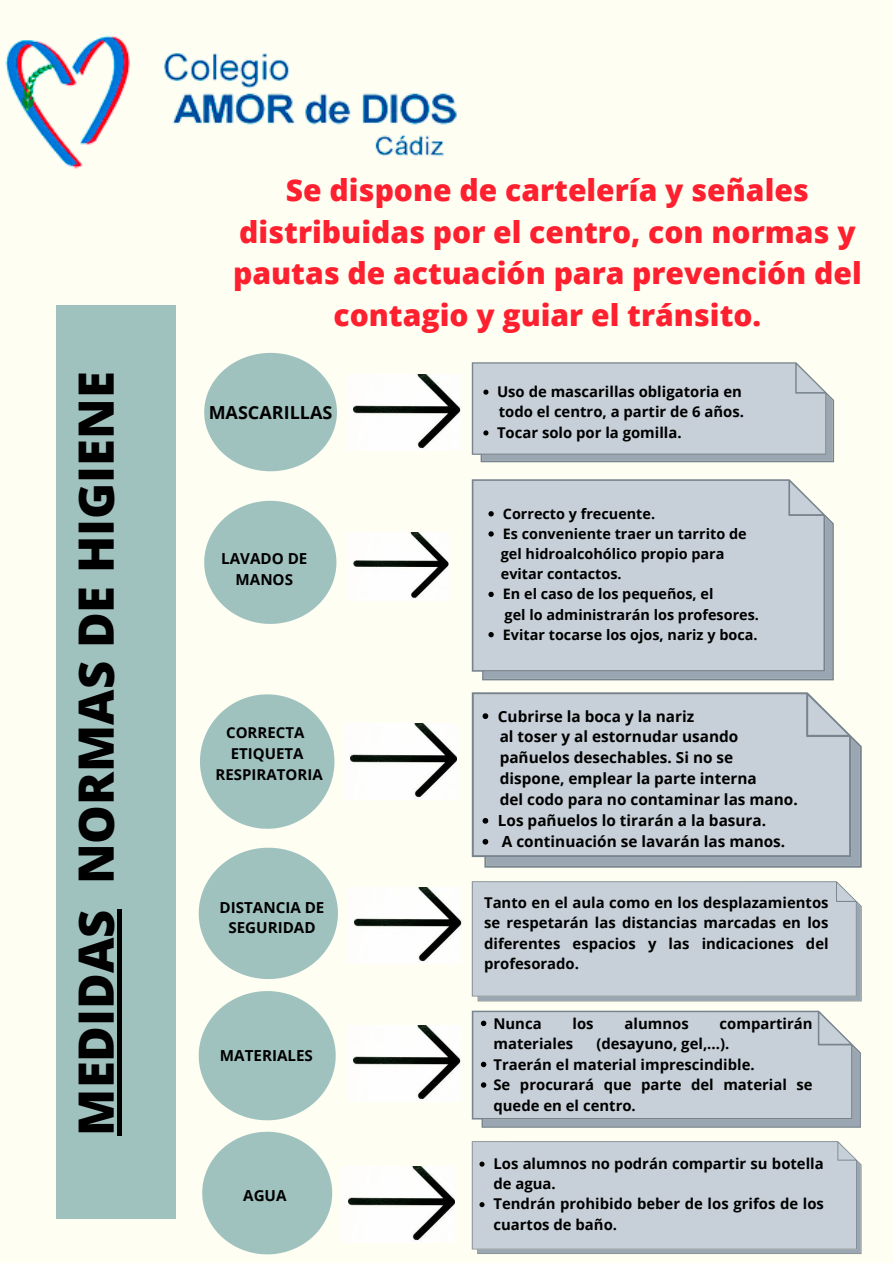
<style>
.page{position:relative;width:893px;height:1263px;background:#fefff2}
.page>*{position:absolute;margin:0;border:0;box-sizing:border-box;transform-origin:0 0}
.t1{font:800 48.75px "Open Sans";color:#000}
.t2{font:800 30px/41.6px "Open Sans";color:#fe1f2f;text-align:center}
.t3{font:700 18px "Open Sans";color:#000}
.t4{font:700 15.38px/20.9px "Open Sans";color:#000}
.t5{font:700 15.15px/20.9px "Open Sans";color:#000;text-align:center}
.t6{font:700 15px/20.9px "Open Sans";color:#000;text-align:center}
.t7{font:700 14.85px/20.5px "Open Sans";color:#000}
.t8{font:700 14.4px/20.2px "Open Sans";color:#000}
</style>
<div class="page">
<div style="left:56px;top:305px;width:120px;height:913px;background:#a0c2bf"></div>
<img style="left:5px;top:35px;width:452px;height:134px">
<svg style="left:204px;top:353px;width:133px;height:118px"></svg>
<svg style="left:204px;top:501px;width:132px;height:123px"></svg>
<svg style="left:199px;top:848px;width:139px;height:131px"></svg>
<svg style="left:199px;top:991px;width:137px;height:129px"></svg>
<svg style="left:200px;top:694px;width:134px;height:135px"></svg>
<img style="left:354px;top:888px;width:107px;height:76px">
<img style="left:353px;top:1025px;width:107px;height:76px">
<img style="left:350px;top:724px;width:107px;height:76px">
<img style="left:353px;top:374px;width:107px;height:76px">
<img style="left:353px;top:533px;width:95px;height:67px">
<svg style="left:202px;top:1132px;width:130px;height:122px"></svg>
<img style="left:348px;top:1166px;width:107px;height:76px">
<svg style="left:472px;top:479px;width:362px;height:201px;background:#c3ccd4"></svg>
<svg style="left:472px;top:692px;width:389px;height:176px;background:#c2cbd3"></svg>
<svg style="left:472px;top:881px;width:389px;height:120px;background:#c4cdd5"></svg>
<svg style="left:472px;top:1011px;width:389px;height:117px"></svg>
<hr style="left:117px;top:909px;width:4px;height:226px;background:#000">
<svg style="left:482px;top:713px;width:6px;height:6px"></svg>
<svg style="left:482px;top:818px;width:6px;height:6px"></svg>
<svg style="left:482px;top:839px;width:6px;height:5px"></svg>
<svg style="left:472px;top:362px;width:362px;height:100px;background:#c1cad2"></svg>
<svg style="left:488px;top:511px;width:6px;height:5px"></svg>
<svg style="left:488px;top:531px;width:6px;height:6px"></svg>
<svg style="left:488px;top:592px;width:6px;height:5px"></svg>
<svg style="left:488px;top:632px;width:6px;height:5px"></svg>
<svg style="left:472px;top:1012px;width:387px;height:114px;background:#c3ccd3"></svg>
<svg style="left:472px;top:1141px;width:389px;height:113px;background:#c3cdd4"></svg>
<h1 class="t1" style="left:62px;top:1135px;width:765px;rotate:-90deg">MEDIDAS NORMAS DE HIGIENE</h1>
<h2 class="t2" style="left:233px;top:168px;width:630px">Se dispone de cartelería y señales distribuidas por el centro, con normas y pautas de actuación para prevención del contagio y guiar el tránsito.</h2>
<p class="t3" style="left:209px;top:400px;width:125px">MASCARILLAS</p>
<p class="t5" style="left:221px;top:548px;width:88px">LAVADO DE<br>MANOS</p>
<p class="t6" style="left:216px;top:722px;width:109px">CORRECTA<br>ETIQUETA<br>RESPIRATORIA</p>
<p class="t5" style="left:219px;top:896px;width:106px">DISTANCIA DE<br>SEGURIDAD</p>
<p class="t5" style="left:220px;top:1045px;width:94px">MATERIALES</p>
<p class="t5" style="left:243px;top:1184px;width:45px">AGUA</p>
<p class="t7" style="left:497px;top:381px;width:246px">Uso de mascarillas obligatoria en</p>
<p class="t7" style="left:497px;top:422px;width:186px">Tocar solo por la gomilla.</p>
<p class="t7" style="left:499px;top:401px;width:247px">todo el centro, a partir de 6 años.</p>
<p class="t8" style="left:503px;top:503px;width:245px">Correcto y frecuente.<br>Es conveniente traer un tarrito de</p>
<p class="t8" style="left:501px;top:543px;width:225px">gel hidroalcohólico propio para evitar contactos.</p>
<p class="t8" style="left:504px;top:604px;width:256px">gel lo administrarán los profesores.</p>
<p class="t8" style="left:503px;top:584px;width:212px">En el caso de los pequeños, el</p>
<p class="t8" style="left:503px;top:624px;width:256px">Evitar tocarse los ojos, nariz y boca.</p>
<p class="t4" style="left:498px;top:705px;width:198px">Cubrirse la boca y la nariz</p>
<p class="t4" style="left:500px;top:726px;width:300px">al toser y al estornudar usando pañuelos desechables. Si no se dispone, emplear la parte interna<br>del codo para no contaminar las mano.</p>
<p class="t4" style="left:498px;top:810px;width:289px">Los pañuelos lo tirarán a la basura.<br>A continuación se lavarán las manos.</p>
<p class="t7" style="left:484px;top:892px;width:346px;text-align:justify">Tanto en el aula como en los desplazamientos se respetarán las distancias marcadas en los diferentes espacios y las indicaciones del profesorado.</p>
<p class="t7" style="left:493px;top:1012px;width:50px">Nunca</p>
<p class="t7" style="left:572px;top:1012px;width:23px">los</p>
<p class="t7" style="left:624px;top:1012px;width:66px">alumnos</p>
<p class="t7" style="left:719px;top:1012px;width:94px">compartirán</p>
<p class="t7" style="left:493px;top:1033px;width:81px">materiales</p>
<p class="t7" style="left:493px;top:1033px;width:321px;text-indent:103px">(desayuno, gel,...).<br>Traerán el material imprescindible.<br>Se procurará que parte del material se quede en el centro.</p>
<p class="t7" style="left:493px;top:1153px;width:332px;line-height:20.2px">Los alumnos no podrán compartir su botella de agua.<br>Tendrán prohibido beber de los grifos de los cuartos de baño.</p>
</div>
